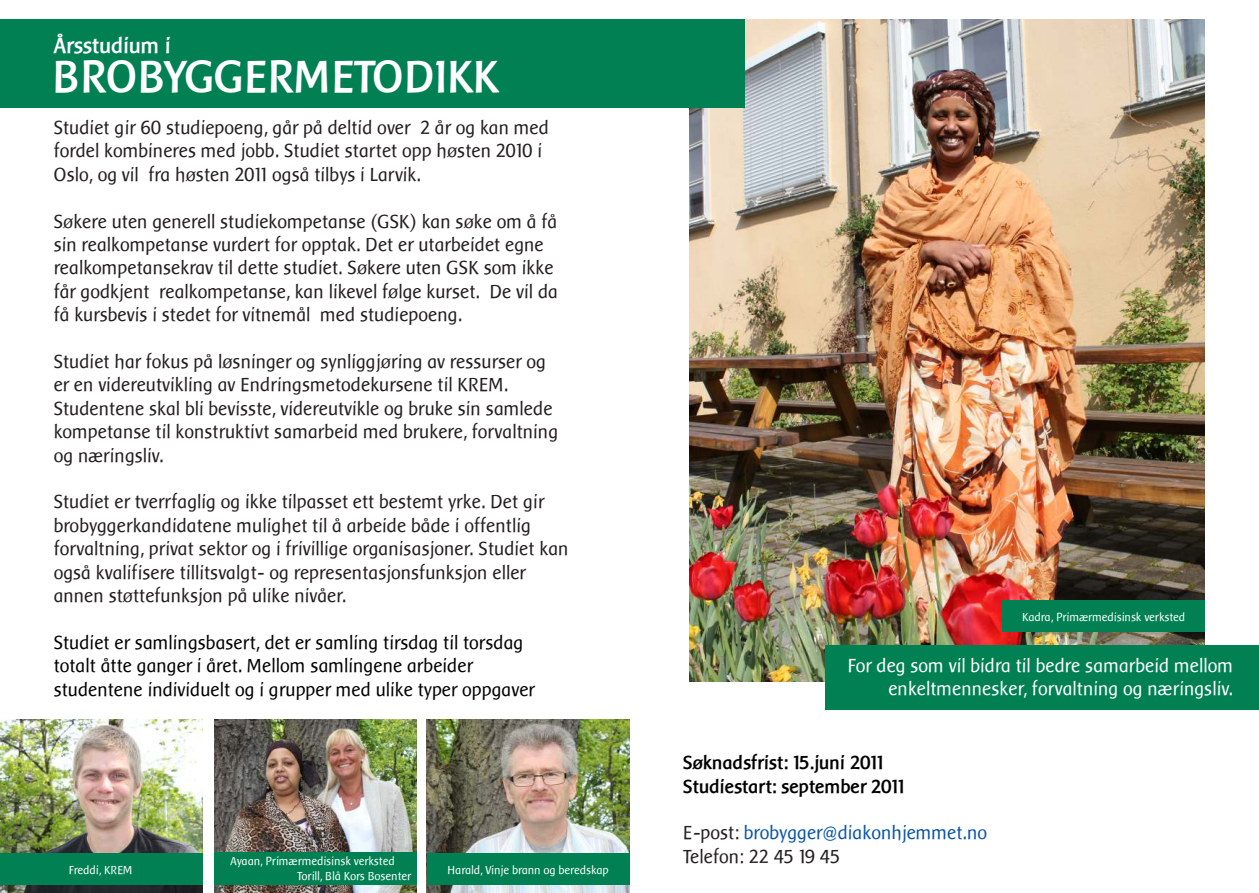
<style>
.page{position:relative;width:1259px;height:893px;background:#fff}
.page>*{position:absolute;margin:0;border:0;box-sizing:border-box;transform-origin:0 0}
.t1{font:700 46.5px "Baar Sophia";color:#fff}
.t2{font:700 22.5px "Baar Sophia";color:#fff}
.t3{font:19.5px/23.4px "Baar Sophia";color:#231f20}
.t4{font:19.5px/23.4px "Baar Sophia";color:#020202}
.t5{font:19.5px/23.4px "Baar Sophia";color:#fff;text-align:right}
.t6{font:700 19.5px/23.4px "Baar Sophia";color:#020202}
.t7{font:19.5px/23.4px "Baar Sophia";color:#0c56a7}
.t8{font:12px "Baar Sophia";color:#fff}
.s1{color:#231f20}
</style>
<div class="page">
<img style="left:689px;top:20px;width:516px;height:661px">
<div style="left:0;top:20px;width:744px;height:88px;background:#008053"></div>
<div style="left:825px;top:645px;width:434px;height:65px;background:#008053"></div>
<img style="left:1px;top:719px;width:202px;height:174px">
<img style="left:214px;top:719px;width:203px;height:174px">
<img style="left:427px;top:719px;width:202px;height:173px">
<div style="left:0;top:853px;width:202px;height:31px;background:#008053"></div>
<div style="left:215px;top:852px;width:202px;height:32px;background:#008053"></div>
<div style="left:427px;top:853px;width:202px;height:31px;background:#008053"></div>
<div style="left:1003px;top:600px;width:202px;height:31px;background:#008053"></div>
<p class="t2" style="left:54px;top:35px;width:119px">Årsstudium i</p>
<h1 class="t1" style="left:54px;top:56px;width:448px">BroByggermetodikk</h1>
<p class="t3" style="left:54px;top:117px;width:497px">Studiet gir 60 studiepoeng, går på deltid over 2 år og kan med fordel kombineres med jobb. Studiet startet opp høsten 2010 i<br>Oslo, og vil fra høsten 2011 også tilbys i Larvik.</p>
<p class="t3" style="left:54px;top:210px;width:506px">Søkere uten generell studiekompetanse (GSK) kan søke om å få sin realkompetanse vurdert for opptak. Det er utarbeidet egne realkompetansekrav til dette studiet. Søkere uten GSK som ikke får godkjent realkompetanse, kan likevel følge kurset. De vil da få kursbevis i stedet for vitnemål med studiepoeng.</p>
<p class="t3" style="left:54px;top:351px;width:506px">Studiet har fokus på løsninger og synliggjøring av ressurser og er en videreutvikling av Endringsmetodekursene til KREM.<br>Studentene skal bli bevisste, videreutvikle og bruke sin samlede kompetanse til konstruktivt samarbeid med brukere, forvaltning og næringsliv.</p>
<p class="t3" style="left:54px;top:491px;width:516px">Studiet er tverrfaglig og ikke tilpasset ett bestemt yrke. Det gir brobyggerkandidatene mulighet til å arbeide både i offentlig forvaltning, privat sektor og i frivillige organisasjoner. Studiet kan også kvalifisere tillitsvalgt- og representasjonsfunksjon eller annen støttefunksjon på ulike nivåer.</p>
<p class="t4" style="left:54px;top:632px;width:483px">Studiet er samlingsbasert, det er samling tirsdag til torsdag totalt åtte ganger i året. Mellom samlingene arbeider studentene individuelt og i grupper med ulike typer oppgaver</p>
<p class="t8" style="left:69px;top:865px;width:65px">Freddi, KREM</p>
<p class="t8" style="left:231px;top:856px;width:166px">Ayaan, Primærmedisinsk verksted</p>
<p class="t8" style="left:297px;top:871px;width:115px">Torill, Blå Kors Bosenter</p>
<p class="t8" style="left:448px;top:865px;width:162px">Harald, Vinje brann og beredskap</p>
<p class="t8" style="left:1022px;top:612px;width:165px">Kadra, Primærmedisinsk verksted</p>
<p class="t5" style="left:848px;top:655px;width:387px">For deg som vil bidra til bedre samarbeid mellom enkeltmennesker, forvaltning og næringsliv.</p>
<p class="t6" style="left:683px;top:752px;width:223px">søknadsfrist: 15.juni 2011 studiestart: september 2011</p>
<p class="t7" style="left:683px;top:822px;width:306px"><span class="s1">E-post:</span> brobygger@diakonhjemmet.no<br><span class="s1">Telefon: 22 45 19 45</span></p>
</div>
